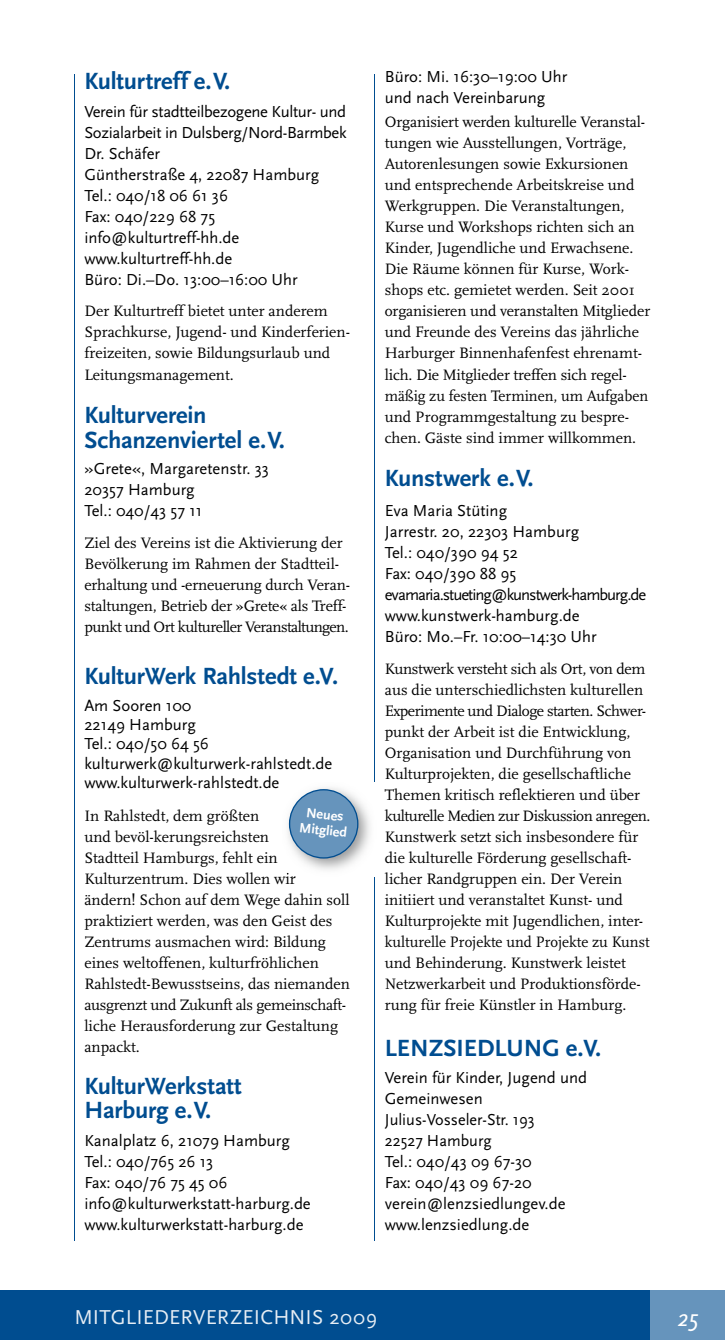
<style>
.page{position:relative;width:725px;height:1340px;background:#fff}
.page>*{position:absolute;margin:0;border:0;box-sizing:border-box;transform-origin:0 0}
.t1{font:700 24.5px/24.5px "Scala Sans";letter-spacing:-.015em;color:#004d90}
.t2{font:21px "Scala Sans";letter-spacing:.005em;color:#e6edf4}
.t3{font:16.62px/21px "Scala Sans";color:#000}
.t4{font:15.75px/21px "Scala";color:#000}
.t5{font:700 14px/15.8px "Scala Sans";color:#fff;text-align:center}
</style>
<div class="page">
<hr style="left:74px;top:74px;width:1px;height:1166px;background:#004d90">
<hr style="left:374px;top:74px;width:1px;height:1166px;background:#004d90">
<div style="left:0;top:1290px;width:724px;height:49px;background:#004d90"></div>
<div style="left:650px;top:1290px;width:74px;height:49px;background:#6694bc"></div>
<img style="left:288px;top:788px;width:82px;height:82px">
<img style="left:374px;top:782px;width:1px;height:94px">
<svg style="left:289px;top:789px;width:69px;height:69px;background:#7aa0c1"></svg>
<h1 class="t1" style="left:84px;top:70px;width:147px">Kulturtreff e.v.</h1>
<p class="t3" style="left:84px;top:101px;width:263px">verein für stadtteilbezogene kultur- und<br>Sozialarbeit in Dulsberg/nord-barmbek<br>Dr. Schäfer<br>Güntherstraße 4, 22087 Hamburg<br>Tel.: 040/18 06 61 36<br>Fax: 040/229 68 75 info@kulturtreff-hh.de www.kulturtreff-hh.de<br>büro: Di.–Do. 13:00–16:00 uhr</p>
<p class="t4" style="left:84px;top:301px;width:267px">Der Kulturtreff bietet unter anderem Sprachkurse, Jugend- und Kinderferien&shy;freizeiten, sowie Bildungsurlaub und Leitungsmanagement.</p>
<h1 class="t1" style="left:84px;top:404px;width:202px">Kulturverein schanzenviertel e.v.</h1>
<p class="t3" style="left:84px;top:458px;width:186px">»Grete«, Margaretenstr. 33<br>20357 Hamburg<br>Tel.: 040/43 57 11</p>
<p class="t4" style="left:84px;top:532px;width:267px">Ziel des Vereins ist die Aktivierung der Bevölkerung im Rahmen der Stadtteil&shy;erhaltung und -erneuerung durch Veran&shy;staltungen, Betrieb der »Grete« als Treff&shy;punkt und Ort kultureller Veranstaltungen.</p>
<h1 class="t1" style="left:84px;top:664px;width:255px">KulturWerk rahlstedt e.v.</h1>
<p class="t3" style="left:84px;top:696px;width:249px;line-height:19.2px">Am Sooren 100<br>22149 Hamburg<br>Tel.: 040/50 64 56 kulturwerk@kulturwerk-rahlstedt.de www.kulturwerk-rahlstedt.de</p>
<p class="t4" style="left:84px;top:805px;width:267px">In Rahlstedt, dem größten<br>und bevöl-kerungsreichsten<br>Stadtteil Hamburgs, fehlt ein Kulturzentrum. Dies wollen wir ändern! Schon auf dem Wege dahin soll praktiziert werden, was den Geist des Zentrums ausmachen wird: Bildung eines weltoffenen, kulturfröhlichen Rahlstedt-Bewusstseins, das niemanden ausgrenzt und Zukunft als gemeinschaft&shy;liche Herausforderung zur Gestaltung anpackt.</p>
<h1 class="t1" style="left:84px;top:1074px;width:159px">KulturWerkstatt harburg e.v.</h1>
<p class="t3" style="left:84px;top:1130px;width:228px">kanalplatz 6, 21079 Hamburg<br>Tel.: 040/765 26 13<br>Fax: 040/76 75 45 06 info@kulturwerkstatt-harburg.de www.kulturwerkstatt-harburg.de</p>
<p class="t5" style="left:301px;top:804px;width:52px;rotate:6deg">neues mitglied</p>
<p class="t3" style="left:384px;top:66px;width:184px">büro: Mi. 16:30–19:00 uhr und nach vereinbarung</p>
<p class="t4" style="left:384px;top:112px;width:267px">Organisiert werden kulturelle Veranstal&shy;tungen wie Ausstellungen, Vorträge, Autorenlesungen sowie Exkursionen und entsprechende Arbeitskreise und Werkgruppen. Die Veranstaltungen, Kurse und Workshops richten sich an Kinder, Jugendliche und Erwachsene.<br>Die Räume können für Kurse, Work&shy;shops etc. gemietet werden. Seit 2001 organisieren und veranstalten Mitglieder und Freunde des Vereins das jährliche Harburger Binnenhafenfest ehrenamt&shy;lich. Die Mitglieder treffen sich regel&shy;mäßig zu festen Terminen, um Aufgaben und Programmgestaltung zu bespre&shy;chen. Gäste sind immer willkommen.</p>
<h1 class="t1" style="left:384px;top:467px;width:150px">Kunstwerk e.v.</h1>
<p class="t3" style="left:384px;top:500px;width:263px">Eva Maria Stüting<br>Jarrestr. 20, 22303 Hamburg<br>Tel.: 040/390 94 52<br>Fax: 040/390 88 95 evamaria.stueting@kunstwerk-hamburg.de www.kunstwerk-hamburg.de<br>büro: Mo.–Fr. 10:00–14:30 uhr</p>
<p class="t4" style="left:384px;top:658px;width:267px">Kunstwerk versteht sich als Ort, von dem aus die unterschiedlichsten kulturellen Experimente und Dialoge starten. Schwer&shy;punkt der Arbeit ist die Entwicklung, Organisation und Durchführung von Kulturprojekten, die gesellschaftliche Themen kritisch reflektieren und über kulturelle Medien zur Diskussion anregen.<br>Kunstwerk setzt sich insbesondere für die kulturelle Förderung gesellschaft - licher Randgruppen ein. Der Verein initiiert und veranstaltet Kunst- und Kulturprojekte mit Jugendlichen, inter - kulturelle Projekte und Projekte zu Kunst und Behinderung. Kunstwerk leistet Netzwerk arbeit und Produktionsförde&shy;rung für freie Künstler in Hamburg.</p>
<h1 class="t1" style="left:384px;top:1036px;width:218px">lenzsiedlUng e.v.</h1>
<p class="t3" style="left:384px;top:1067px;width:204px">verein für kinder, Jugend und<br>Gemeinwesen<br>Julius-vosseler-Str. 193<br>22527 Hamburg<br>Tel.: 040/43 09 67-30<br>Fax: 040/43 09 67-20 verein@lenzsiedlungev.de www.lenzsiedlung.de</p>
<h2 class="t2" style="left:74px;top:1306px;width:304px">MITGLIEDERvERzEIcHnIS 2009</h2>
</div>
